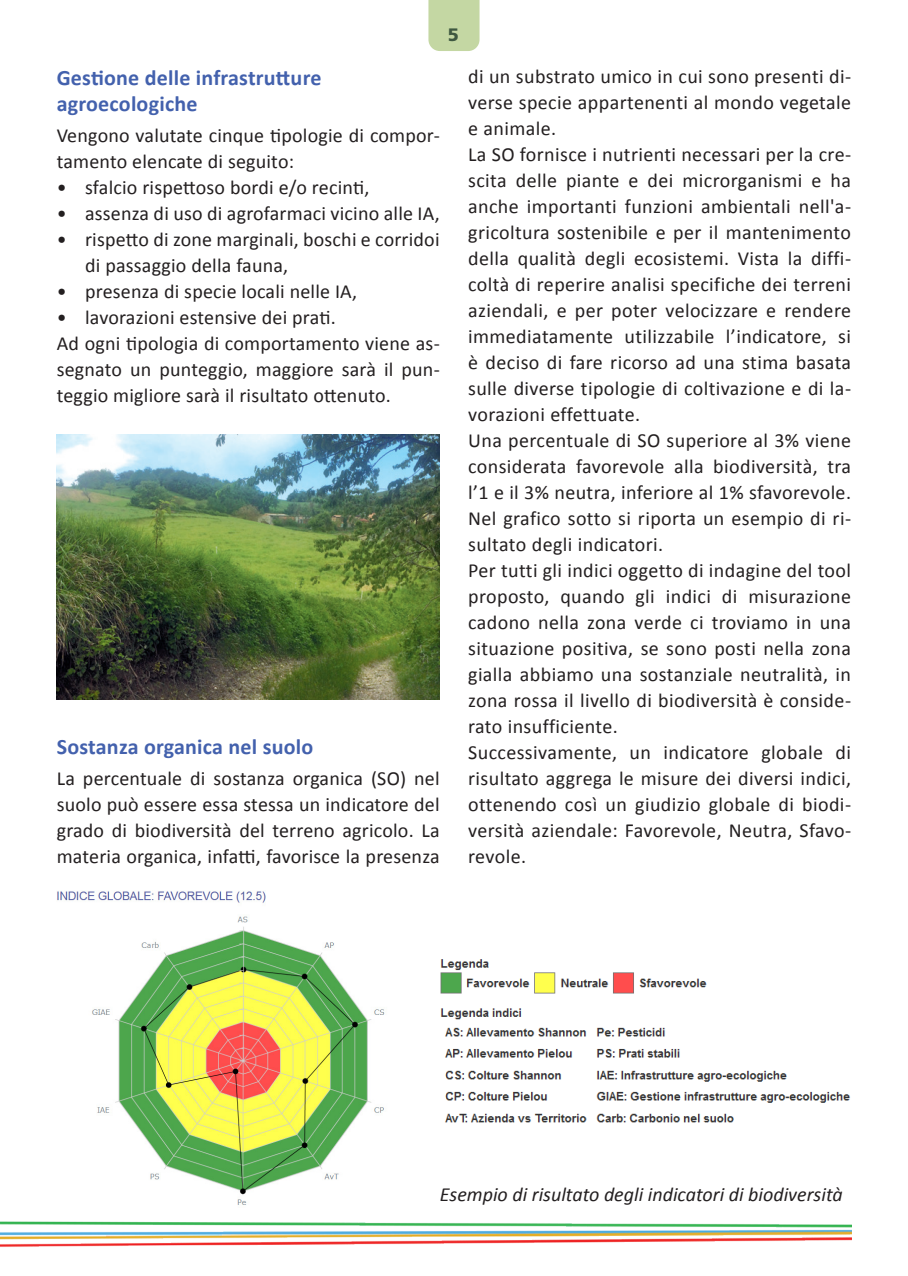
<style>
.page{position:relative;width:908px;height:1276px;background:#fff}
.page>*{position:absolute;margin:0;border:0;box-sizing:border-box;transform-origin:0 0}
.t1{font:700 22px "Calibri";letter-spacing:.01em;color:#4361ad}
.t2{font:20px/26px "Calibri";letter-spacing:.01em;color:#231f20;text-align:justify}
.t3{font:italic 20px "Calibri";color:#231f20}
.t4{font:900 18px "Frutiger";color:#3e5840}
</style>
<div class="page">
<div style="left:428px;top:0;width:51px;height:51px;background:#c4d7a3"></div>
<img style="left:0;top:1221px;width:850px;height:26px">
<img style="left:57px;top:434px;width:382px;height:265px">
<img style="left:57px;top:891px;width:328px;height:314px">
<img style="left:440px;top:959px;width:410px;height:164px">
<p class="t4" style="left:448px;top:24px;width:13px">5</p>
<p class="t1" style="left:57px;top:63px;width:266px">Gestione delle infrastrutture</p>
<p class="t1" style="left:57px;top:89px;width:142px">agroecologiche</p>
<p class="t2" style="left:57px;top:123px;width:384px">Vengono valutate cinque tipologie di compor&shy;tamento elencate di seguito:</p>
<p class="t2" style="left:57px;top:175px;width:314px">• sfalcio rispettoso bordi e/o recinti,</p>
<p class="t2" style="left:57px;top:201px;width:384px">• assenza di uso di agrofarmaci vicino alle IA,</p>
<p class="t2" style="left:85px;top:227px;width:356px;text-indent:-28px">• rispetto di zone marginali, boschi e corridoi di passaggio della fauna,</p>
<p class="t2" style="left:57px;top:279px;width:302px">• presenza di specie locali nelle IA,</p>
<p class="t2" style="left:57px;top:305px;width:280px">• lavorazioni estensive dei prati.</p>
<p class="t2" style="left:57px;top:331px;width:384px">Ad ogni tipologia di comportamento viene as&shy;segnato un punteggio, maggiore sarà il pun&shy;teggio migliore sarà il risultato ottenuto.</p>
<p class="t1" style="left:57px;top:732px;width:258px">Sostanza organica nel suolo</p>
<p class="t2" style="left:57px;top:765px;width:384px">La percentuale di sostanza organica (SO) nel suolo può essere essa stessa un indicatore del grado di biodiversità del terreno agricolo. La materia organica, infatti, favorisce la presenza</p>
<p class="t2" style="left:468px;top:63px;width:384px">di un substrato umico in cui sono presenti di&shy;verse specie appartenenti al mondo vegetale e animale.</p>
<p class="t2" style="left:468px;top:141px;width:384px">La SO fornisce i nutrienti necessari per la cre&shy;scita delle piante e dei microrganismi e ha anche importanti funzioni ambientali nell'a&shy;gricoltura sostenibile e per il mantenimento della qualità degli ecosistemi. Vista la diffi&shy;coltà di reperire analisi specifiche dei terreni aziendali, e per poter velocizzare e rendere immediatamente utilizzabile l’indicatore, si è deciso di fare ricorso ad una stima basata sulle diverse tipologie di coltivazione e di la&shy;vorazioni effettuate.</p>
<p class="t2" style="left:468px;top:427px;width:384px">Una percentuale di SO superiore al 3% viene considerata favorevole alla biodiversità, tra l’1 e il 3% neutra, inferiore al 1% sfavorevole.<br>Nel grafico sotto si riporta un esempio di ri&shy;sultato degli indicatori.</p>
<p class="t2" style="left:468px;top:557px;width:384px">Per tutti gli indici oggetto di indagine del tool proposto, quando gli indici di misurazione cadono nella zona verde ci troviamo in una situazione positiva, se sono posti nella zona gialla abbiamo una sostanziale neutralità, in zona rossa il livello di biodiversità è conside&shy;rato insufficiente.</p>
<p class="t2" style="left:468px;top:739px;width:384px">Successivamente, un indicatore globale di risultato aggrega le misure dei diversi indici, ottenendo così un giudizio globale di biodi&shy;versità aziendale: Favorevole, Neutra, Sfavo&shy;revole.</p>
<p class="t3" style="left:439px;top:1180px;width:404px">Esempio di risultato degli indicatori di biodiversità</p>
</div>
